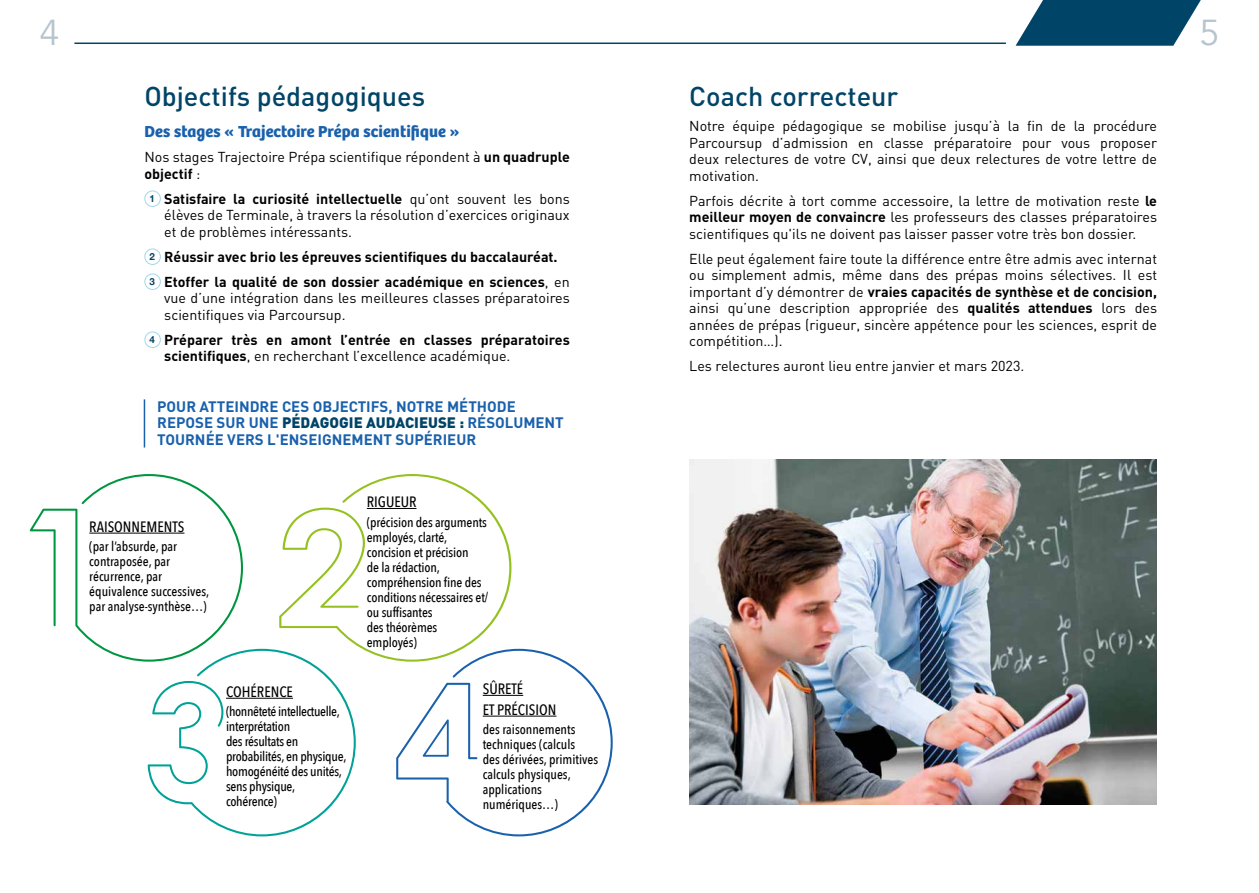
<style>
.page{position:relative;width:1259px;height:893px;background:#fff}
.page>*{position:absolute;margin:0;border:0;box-sizing:border-box;transform-origin:0 0}
.t1{font:36px "Avenir";color:#b6c4cd}
.t2{font:500 27px "DIN";color:#004467}
.t3{font:700 16.5px "Bree";letter-spacing:.01em;color:#1961ac}
.t4{font:700 15px/16.5px "DIN";color:#1961ac}
.t5{font:500 15px/20.7px "Avenir Next Condensed";color:#000}
.t6{font:14.25px/16.5px "DIN";color:#000;text-align:justify}
.t7{font:700 14.25px/25px "DIN";color:#000}
.t8{font:500 13.5px/15px "Avenir Next Condensed";letter-spacing:-.01em;color:#000}
.s1{font-weight:700}
.s2{font-family:"Helvetica Neue";font-weight:700;font-size:9.75px;color:#004467}
.s3{font-family:"Helvetica Neue";font-size:9.75px;color:#004467}
.s4{font-weight:400}
.s5{font-weight:900;color:#004467}
</style>
<div class="page">
<hr style="left:74px;top:43px;width:932px;height:1px;background:#004467">
<hr style="left:144px;top:399px;width:1px;height:48px;background:#1961ac">
<div style="left:144px;top:191px;width:17px;height:16px;border:1px solid #a3d7ea;border-radius:50%"></div>
<div style="left:144px;top:249px;width:17px;height:16px;border:1px solid #a3d7ea;border-radius:50%"></div>
<div style="left:144px;top:274px;width:17px;height:16px;border:1px solid #a3d7ea;border-radius:50%"></div>
<div style="left:144px;top:332px;width:17px;height:16px;border:1px solid #a3d7ea;border-radius:50%"></div>
<svg style="left:1015px;top:0;width:185px;height:46px"></svg>
<img style="left:690px;top:459px;width:466px;height:345px">
<svg style="left:30px;top:474px;width:583px;height:362px"></svg>
<hr style="left:89px;top:533px;width:95px;height:1px;background:#000">
<hr style="left:367px;top:508px;width:49px;height:1px;background:#000">
<hr style="left:226px;top:698px;width:67px;height:1px;background:#000">
<hr style="left:483px;top:695px;width:40px;height:1px;background:#000">
<hr style="left:483px;top:716px;width:73px;height:1px;background:#000">
<h1 class="t1" style="left:40px;top:11px;width:22px">4</h1>
<h1 class="t1" style="left:1199px;top:11px;width:22px">5</h1>
<h2 class="t2" style="left:144px;top:79px;width:282px">Objectifs pédagogiques</h2>
<p class="t3" style="left:144px;top:122px;width:316px">Des stages « Trajectoire Prépa scientifique »</p>
<p class="t6" style="left:144px;top:149px;width:427px">Nos stages Trajectoire Prépa scientifique répondent à <span class="s1">un quadruple objectif</span> :</p>
<p class="t6" style="left:164px;top:190px;width:407px;text-indent:-15px"><span class="s2">1</span> <span class="s1">Satisfaire la curiosité intellectuelle</span> qu’ont souvent les bons élèves de Terminale, à travers la résolution d’exercices originaux et de problèmes intéressants.</p>
<p class="t7" style="left:150px;top:244px;width:422px"><span class="s3">2</span> Réussir avec brio les épreuves scientifiques du baccalauréat.<br><span class="s3">3</span> Etoffer la qualité de son dossier académique en sciences<span class="s4">, en</span></p>
<p class="t6" style="left:164px;top:290px;width:407px">vue d’une intégration dans les meilleures classes préparatoires scientifiques via Parcoursup.</p>
<p class="t7" style="left:164px;top:331px;width:407px;line-height:16.5px;text-indent:-15px"><span class="s3">4</span> Préparer très en amont l’entrée en classes préparatoires scientifiques<span class="s4">, en recherchant l’excellence académique.</span></p>
<p class="t4" style="left:157px;top:398px;width:408px">POUR ATTEINDRE CES OBJECTIFS, NOTRE MÉTHODE<br>REPOSE SUR UNE <span class="s5">PÉDAGOGIE AUDACIEUSE :</span> RÉSOLUMENT<br>TOURNÉE VERS L'ENSEIGNEMENT SUPÉRIEUR</p>
<p class="t5" style="left:89px;top:516px;width:97px">RAISONNEMENTS</p>
<p class="t8" style="left:89px;top:539px;width:121px">(par l’absurde, par contraposée, par récurrence, par équivalence successives, par analyse-synthèse…)</p>
<p class="t5" style="left:226px;top:681px;width:68px">COHÉRENCE</p>
<p class="t8" style="left:226px;top:704px;width:122px">(honnêteté intellectuelle, interprétation<br>des résultats en probabilités, en physique, homogénéité des unités, sens physique, cohérence)</p>
<p class="t5" style="left:367px;top:492px;width:51px">RIGUEUR</p>
<p class="t8" style="left:367px;top:514px;width:123px">(précision des arguments employés, clarté, concision et précision<br>de la rédaction, compréhension fine des conditions nécessaires et/ ou suffisantes<br>des théorèmes employés)</p>
<p class="t5" style="left:483px;top:679px;width:75px">SÛRETÉ<br>ET PRÉCISION</p>
<p class="t8" style="left:483px;top:722px;width:117px">des raisonnements techniques (calculs<br>des dérivées, primitives calculs physiques, applications numériques…)</p>
<h2 class="t2" style="left:689px;top:79px;width:211px">Coach correcteur</h2>
<p class="t6" style="left:689px;top:118px;width:469px">Notre équipe pédagogique se mobilise jusqu’à la fin de la procédure Parcoursup d’admission en classe préparatoire pour vous proposer deux relectures de votre CV, ainsi que deux relectures de votre lettre de motivation.</p>
<p class="t6" style="left:689px;top:192px;width:469px">Parfois décrite à tort comme accessoire, la lettre de motivation reste <span class="s1">le meilleur moyen de convaincre</span> les professeurs des classes préparatoires scientifiques qu'ils ne doivent pas laisser passer votre très bon dossier.</p>
<p class="t6" style="left:689px;top:250px;width:469px">Elle peut également faire toute la différence entre être admis avec internat ou simplement admis, même dans des prépas moins sélectives. Il est important d’y démontrer de <span class="s1">vraies capacités de synthèse et de concision, </span>ainsi qu’une description appropriée des <span class="s1">qualités attendues</span> lors des années de prépas (rigueur, sincère appétence pour les sciences, esprit de compétition…).</p>
<p class="t6" style="left:689px;top:358px;width:337px">Les relectures auront lieu entre janvier et mars 2023.</p>
</div>
